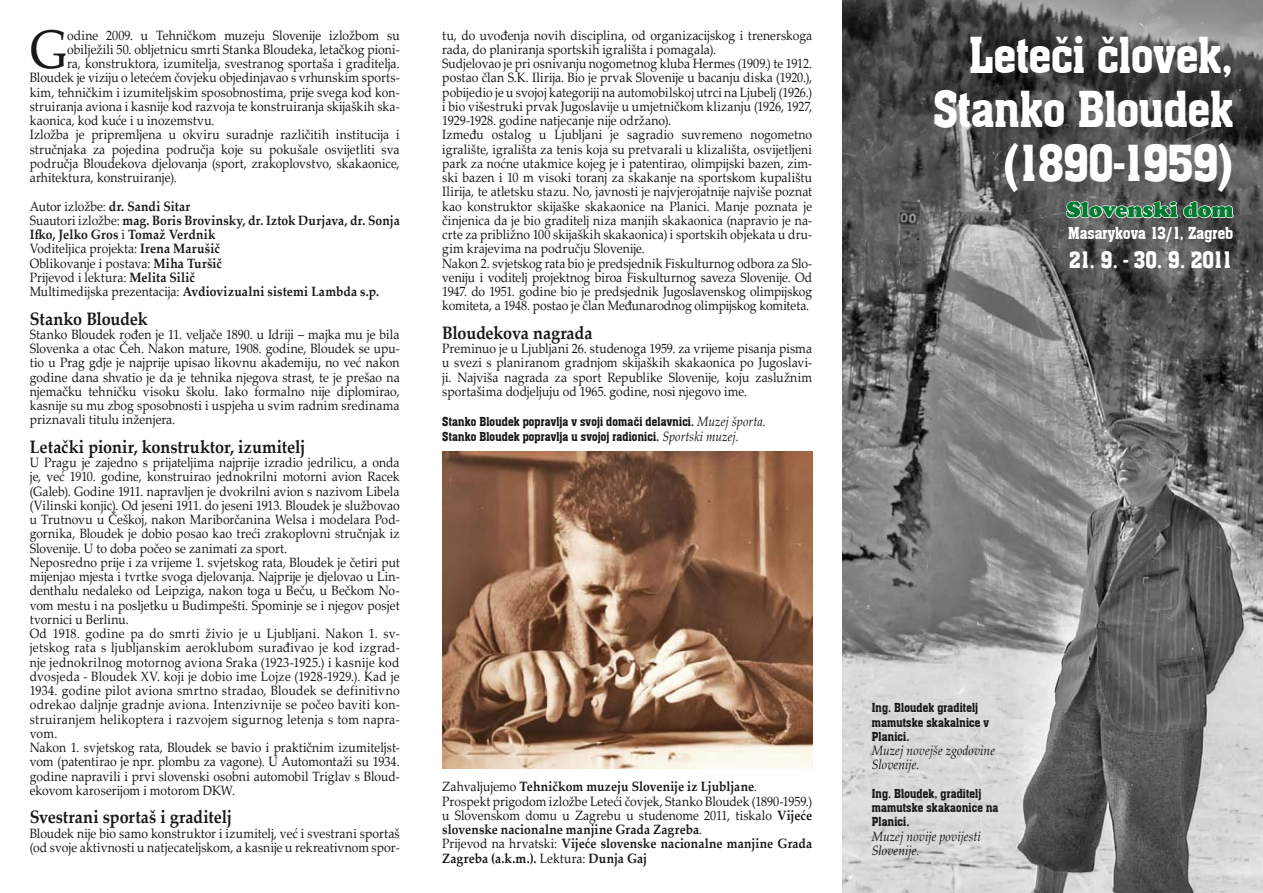
<style>
.page{position:relative;width:1263px;height:893px;background:#fff}
.page>*{position:absolute;margin:0;border:0;box-sizing:border-box;transform-origin:0 0}
.t1{font:54.45px "Palatino Linotype";color:#1a171b;scale:.9 1}
.t2{font:500 54px/54px "Aachen D";letter-spacing:-.005em;color:#fff;text-align:right;scale:.9 1}
.t3{font:500 24.75px "Aachen D";letter-spacing:-.06em;color:#fff;scale:.9 1}
.t4{font:900 22.5px "Cooper";color:#007b30}
.t5{font:700 18px "Palatino Linotype";letter-spacing:-.005em;color:#1a171b;scale:.9 1}
.t6{font:500 18px "Aachen D";color:#fff;scale:.9 1}
.t7{font:13.5px/14.2px "Palatino Linotype";letter-spacing:.005em;color:#1a171b;scale:.9 1}
.t8{font:700 13.5px/14.2px "Palatino Linotype";letter-spacing:.015em;color:#1a171b;scale:.9 1}
.t9{font:500 13.5px/14.2px "Aachen D";letter-spacing:.015em;color:#1a171b;scale:.9 1}
.t10{font:italic 13.5px/14.2px "Palatino Linotype";letter-spacing:.005em;color:#1a171b;scale:.9 1}
.s1{font-weight:400}
.s2{font-family:"Palatino Linotype";font-weight:400;font-style:italic}
.s3{font-weight:700}
</style>
<div class="page">
<img style="left:842px;top:0;width:421px;height:893px">
<svg style="left:1064px;top:98px;width:170px;height:192px;background:#585858"></svg>
<img style="left:442px;top:452px;width:370px;height:317px">
<h1 class="t1" style="left:30px;top:11px;width:43px">G</h1>
<p class="t7" style="left:67px;top:27px;width:371px">odine 2009. u Tehničkom muzeju Slovenije izložbom su</p>
<p class="t7" style="left:67px;top:42px;width:371px">obilježili 50. obljetnicu smrti Stanka Bloudeka, letačkog pioni-</p>
<p class="t7" style="left:67px;top:56px;width:371px">ra, konstruktora, izumitelja, svestranog sportaša i graditelja.</p>
<p class="t7" style="left:30px;top:70px;width:413px">Bloudek je viziju o letećem čovjeku objedinjavao s vrhunskim sports-</p>
<p class="t7" style="left:30px;top:84px;width:413px">kim, tehničkim i izumiteljskim sposobnostima, prije svega kod kon-</p>
<p class="t7" style="left:30px;top:99px;width:413px">struiranja aviona i kasnije kod razvoja te konstruiranja skijaških ska-</p>
<p class="t7" style="left:30px;top:113px;width:207px">kaonica, kod kuće i u inozemstvu.</p>
<p class="t7" style="left:30px;top:127px;width:412px">Izložba je pripremljena u okviru suradnje različitih institucija i</p>
<p class="t7" style="left:30px;top:141px;width:412px">stručnjaka za pojedina područja koje su pokušale osvijetliti sva</p>
<p class="t7" style="left:30px;top:156px;width:412px">područja Bloudekova djelovanja (sport, zrakoplovstvo, skakaonice,</p>
<p class="t7" style="left:30px;top:170px;width:165px">arhitektura, konstruiranje).</p>
<p class="t8" style="left:30px;top:198px;width:413px"><span class="s1">Autor izložbe:</span> dr. Sandi Sitar<br><span class="s1">Suautori izložbe:</span> mag. Boris Brovinsky, dr. Iztok Durjava, dr. Sonja Ifko, Jelko Gros <span class="s1">i</span> Tomaž Verdnik<br><span class="s1">Voditeljica projekta:</span> Irena Marušič<br><span class="s1">Oblikovanje i postava:</span> Miha Turšič<br><span class="s1">Prijevod i lektura:</span> Melita Silič<br><span class="s1">Multimedijska prezentacija:</span> Avdiovizualni sistemi Lambda s.p.</p>
<h3 class="t5" style="left:30px;top:306px;width:132px">Stanko Bloudek</h3>
<p class="t7" style="left:30px;top:327px;width:413px;text-align:justify">Stanko Bloudek rođen je 11. veljače 1890. u Idriji – majka mu je bila Slovenka a otac Čeh. Nakon mature, 1908. godine, Bloudek se upu&shy;tio u Prag gdje je najprije upisao likovnu akademiju, no već nakon godine dana shvatio je da je tehnika njegova strast, te je prešao na njemačku tehničku visoku školu. Iako formalno nije diplomirao, kasnije su mu zbog sposobnosti i uspjeha u svim radnim sredinama priznavali titulu inženjera.</p>
<h3 class="t5" style="left:30px;top:434px;width:308px">Letački pionir, konstruktor, izumitelj</h3>
<p class="t7" style="left:30px;top:455px;width:413px">U Pragu je zajedno s prijateljima najprije izradio jedrilicu, a onda je, već 1910. godine, konstruirao jednokrilni motorni avion Racek (Galeb). Godine 1911. napravljen je dvokrilni avion s nazivom Libela (Vilinski konjic). Od jeseni 1911. do jeseni 1913. Bloudek je službovao u Trutnovu u Češkoj, nakon Mariborčanina Welsa i modelara Pod&shy;gornika, Bloudek je dobio posao kao treći zrakoplovni stručnjak iz Slovenije. U to doba počeo se zanimati za sport.<br>Neposredno prije i za vrijeme 1. svjetskog rata, Bloudek je četiri put mijenjao mjesta i tvrtke svoga djelovanja. Najprije je djelovao u Lin&shy;denthalu nedaleko od Leipziga, nakon toga u Beču, u Bečkom No&shy;vom mestu i na posljetku u Budimpešti. Spominje se i njegov posjet tvornici u Berlinu.<br>Od 1918. godine pa do smrti živio je u Ljubljani. Nakon 1. sv&shy;jetskog rata s ljubljanskim aeroklubom surađivao je kod izgrad&shy;nje jednokrilnog motornog aviona Sraka (1923-1925.) i kasnije kod dvosjeda - Bloudek XV. koji je dobio ime Lojze (1928-1929.). Kad je 1934. godine pilot aviona smrtno stradao, Bloudek se definitivno odrekao daljnje gradnje aviona. Intenzivnije se počeo baviti kon&shy;struiranjem helikoptera i razvojem sigurnog letenja s tom napra&shy;vom.<br>Nakon 1. svjetskog rata, Bloudek se bavio i praktičnim izumiteljst&shy;vom (patentirao je npr. plombu za vagone). U Automontaži su 1934. godine napravili i prvi slovenski osobni automobil Triglav s Bloud&shy;ekovom karoserijom i motorom DKW.</p>
<h3 class="t5" style="left:30px;top:804px;width:226px">Svestrani sportaš i graditelj</h3>
<p class="t7" style="left:30px;top:825px;width:413px">Bloudek nije bio samo konstruktor i izumitelj, već i svestrani sportaš (od svoje aktivnosti u natjecateljskom, a kasnije u rekreativnom spor-</p>
<p class="t7" style="left:442px;top:27px;width:413px">tu, do uvođenja novih disciplina, od organizacijskog i trenerskoga rada, do planiranja sportskih igrališta i pomagala).<br>Sudjelovao je pri osnivanju nogometnog kluba Hermes (1909.) te 1912. postao član S.K. Ilirija. Bio je prvak Slovenije u bacanju diska (1920.), pobijedio je u svojoj kategoriji na automobilskoj utrci na Ljubelj (1926.) i bio višestruki prvak Jugoslavije u umjetničkom klizanju (1926, 1927, 1929-1928. godine natjecanje nije održano).<br>Između ostalog u Ljubljani je sagradio suvremeno nogometno igralište, igrališta za tenis koja su pretvarali u klizališta, osvijetljeni park za noćne utakmice kojeg je i patentirao, olimpijski bazen, zim&shy;ski bazen i 10 m visoki toranj za skakanje na sportskom kupalištu Ilirija, te atletsku stazu. No, javnosti je najvjerojatnije najviše poznat kao konstruktor skijaške skakaonice na Planici. Manje poznata je činjenica da je bio graditelj niza manjih skakaonica (napravio je na&shy;crte za približno 100 skijaških skakaonica) i sportskih objekata u dru&shy;gim krajevima na području Slovenije.<br>Nakon 2. svjetskog rata bio je predsjednik Fiskulturnog odbora za Slo&shy;veniju i voditelj projektnog biroa Fiskulturnog saveza Slovenije. Od 1947. do 1951. godine bio je predsjednik Jugoslavenskog olimpijskog komiteta, a 1948. postao je član Međunarodnog olimpijskog komiteta.</p>
<h3 class="t5" style="left:442px;top:320px;width:168px">Bloudekova nagrada</h3>
<p class="t7" style="left:442px;top:341px;width:413px;text-align:justify">Preminuo je u Ljubljani 26. studenoga 1959. za vrijeme pisanja pisma u svezi s planiranom gradnjom skijaških skakaonica po Jugoslavi&shy;ji. Najviša nagrada za sport Republike Slovenije, koju zaslužnim sportašima dodjeljuju od 1965. godine, nosi njegovo ime.</p>
<p class="t9" style="left:442px;top:415px;width:361px">Stanko Bloudek popravlja v svoji domači delavnici. <span class="s2">Muzej športa.<br></span>Stanko Bloudek popravlja u svojoj radionici. <span class="s2">Sportski muzej.</span></p>
<p class="t7" style="left:442px;top:779px;width:413px">Zahvaljujemo <span class="s3">Tehničkom muzeju Slovenije iz Ljubljane</span>.<br>Prospekt prigodom izložbe Leteći čovjek, Stanko Bloudek (1890-1959.) u Slovenskom domu u Zagrebu u studenome 2011, tiskalo <span class="s3">Vijeće slovenske nacionalne manjine Grada Zagreba</span>.<br>Prijevod na hrvatski: <span class="s3">Vijeće slovenske nacionalne manjine Grada Zagreba (a.k.m.).</span> Lektura: <span class="s3">Dunja Gaj</span></p>
<h2 class="t2" style="left:933px;top:29px;width:335px">Leteči človek,<br>Stanko Bloudek (1890-1959)</h2>
<h3 class="t4" style="left:1066px;top:196px;width:168px">Slovenski dom</h3>
<h3 class="t6" style="left:1068px;top:223px;width:185px">Masarykova 13/1, Zagreb</h3>
<h3 class="t3" style="left:1069px;top:246px;width:184px">21. 9. - 30. 9. 2011</h3>
<p class="t9" style="left:872px;top:701px;width:132px">Ing. Bloudek graditelj mamutske skakalnice v<br>Planici.</p>
<p class="t10" style="left:872px;top:743px;width:139px">Muzej novejše zgodovine<br>Slovenije.</p>
<p class="t9" style="left:872px;top:786px;width:142px">Ing. Bloudek, graditelj mamutske skakaonice na<br>Planici.</p>
<p class="t10" style="left:872px;top:828px;width:123px">Muzej novije povijesti<br>Slovenije.</p>
</div>
